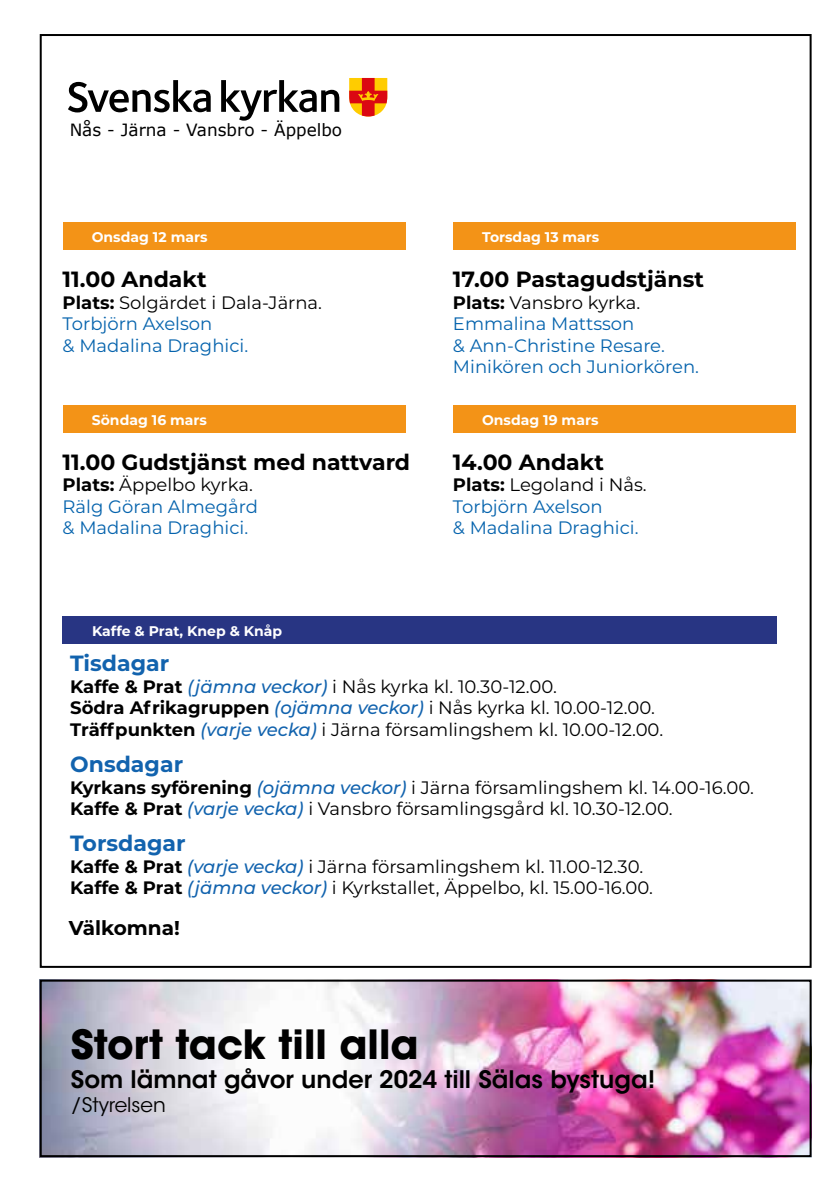
<style>
.page{position:relative;width:840px;height:1191px;background:#fff}
.page>*{position:absolute;margin:0;border:0;box-sizing:border-box;transform-origin:0 0}
.t1{font:700 40px "ITC Avant Garde Std";color:#000}
.t2{font:600 24px "ITC Avant Garde Std";color:#000}
.t3{font:700 22px "Montserrat";color:#000}
.t4{font:700 22px "Montserrat";color:#1263ae}
.t5{font:20px "ITC Avant Garde Std";color:#000}
.t6{font:700 20px "Montserrat";color:#000}
.t7{font:18px/21.6px "Montserrat";color:#000}
.t8{font:18px/21.6px "Montserrat";color:#0563ad}
.t9{font:16.8px "Verdana";color:#000}
.t10{font:700 14px "Montserrat";color:#fff}
.s1{font-weight:700;color:#000}
.s2{color:#000}
.s3{font-weight:700}
.s4{font-weight:500;font-style:italic;color:#1263ae}
</style>
<div class="page">
<div style="left:63px;top:616px;width:713px;height:28px;background:#283583"></div>
<svg style="left:68px;top:80px;width:142px;height:32px"></svg>
<svg style="left:221px;top:80px;width:118px;height:40px"></svg>
<svg style="left:349px;top:78px;width:38px;height:38px"></svg>
<div style="left:63px;top:223px;width:342px;height:27px;background:#f39317"></div>
<div style="left:452px;top:223px;width:343px;height:27px;background:#f39317"></div>
<div style="left:63px;top:405px;width:342px;height:28px;background:#f39317"></div>
<div style="left:452px;top:405px;width:343px;height:28px;background:#f39317"></div>
<img style="left:43px;top:982px;width:765px;height:172px">
<div style="left:40px;top:979px;width:771px;height:178px;border:2px solid #000"></div>
<p class="t9" style="left:70px;top:118px;width:274px">Nås - Järna - Vansbro - Äppelbo</p>
<p class="t10" style="left:92px;top:227px;width:117px">Onsdag 12 mars</p>
<p class="t3" style="left:63px;top:263px;width:145px">11.00 Andakt</p>
<p class="t8" style="left:63px;top:291px;width:261px"><span class="s1">Plats:</span> <span class="s2">Solgärdet i Dala-Järna.<br></span>Torbjörn Axelson<br>&amp; Madalina Draghici.</p>
<p class="t10" style="left:92px;top:409px;width:117px">Söndag 16 mars</p>
<p class="t3" style="left:63px;top:446px;width:349px">11.00 Gudstjänst med nattvard</p>
<p class="t8" style="left:63px;top:473px;width:197px"><span class="s1">Plats:</span> <span class="s2">Äppelbo kyrka.<br></span>Rälg Göran Almegård &amp; Madalina Draghici.</p>
<p class="t10" style="left:482px;top:227px;width:119px">Torsdag 13 mars</p>
<p class="t3" style="left:452px;top:263px;width:252px">17.00 Pastagudstjänst</p>
<p class="t8" style="left:452px;top:291px;width:247px"><span class="s1">Plats:</span> <span class="s2">Vansbro kyrka.<br></span>Emmalina Mattsson<br>&amp; Ann-Christine Resare.<br>Minikören och Juniorkören.</p>
<p class="t10" style="left:482px;top:409px;width:118px">Onsdag 19 mars</p>
<p class="t3" style="left:452px;top:446px;width:152px">14.00 Andakt</p>
<p class="t8" style="left:452px;top:473px;width:195px"><span class="s1">Plats:</span> <span class="s2">Legoland i Nås.<br></span>Torbjörn Axelson<br>&amp; Madalina Draghici.</p>
<p class="t10" style="left:92px;top:621px;width:191px">Kaffe &amp; Prat, Knep &amp; Knåp</p>
<p class="t4" style="left:70px;top:647px;width:101px">Tisdagar</p>
<p class="t7" style="left:70px;top:675px;width:594px"><span class="s3">Kaffe &amp; Prat</span> <span class="s4">(jämna veckor)</span> i Nås kyrka kl. 10.30-12.00.<br><span class="s3">Södra Afrikagruppen</span> <span class="s4">(ojämna veckor)</span> i Nås kyrka kl. 10.00-12.00.<br><span class="s3">Träffpunkten</span> <span class="s4">(varje vecka)</span> i Järna församlingshem kl. 10.00-12.00.</p>
<p class="t4" style="left:70px;top:748px;width:114px">Onsdagar</p>
<p class="t7" style="left:70px;top:775px;width:685px"><span class="s3">Kyrkans syförening</span> <span class="s4">(ojämna veckor)</span> i Järna församlingshem kl. 14.00-16.00.<br><span class="s3">Kaffe &amp; Prat</span> <span class="s4">(varje vecka)</span> i Vansbro församlingsgård kl. 10.30-12.00.</p>
<p class="t4" style="left:70px;top:827px;width:117px">Torsdagar</p>
<p class="t7" style="left:70px;top:855px;width:584px"><span class="s3">Kaffe &amp; Prat</span> <span class="s4">(varje vecka)</span> i Järna församlingshem kl. 11.00-12.30.<br><span class="s3">Kaffe &amp; Prat</span> <span class="s4">(jämna veckor)</span> i Kyrkstallet, Äppelbo, kl. 15.00-16.00.</p>
<p class="t6" style="left:69px;top:913px;width:112px">Välkomna!</p>
<h1 class="t1" style="left:71px;top:1018px;width:349px">Stort tack till alla</h1>
<h2 class="t2" style="left:71px;top:1063px;width:585px">Som lämnat gåvor under 2024 till Sälas bystuga!</h2>
<p class="t5" style="left:71px;top:1092px;width:96px">/Styrelsen</p>
</div>
